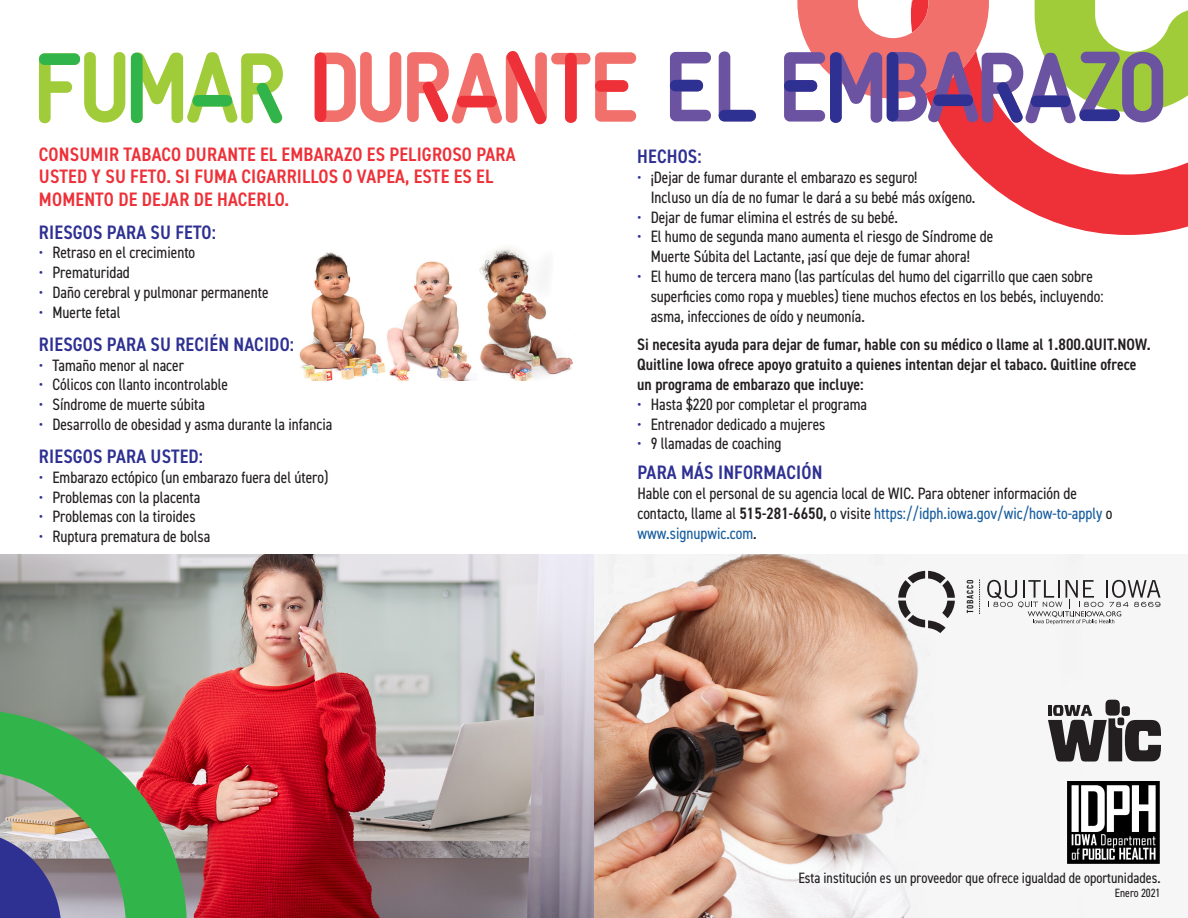
<style>
.page{position:relative;width:1188px;height:918px;background:#fff}
.page>*{position:absolute;margin:0;border:0;box-sizing:border-box;transform-origin:0 0}
.Subheads{font:600 condensed 19.5px/22.5px "DIN2014";letter-spacing:.01em;color:#ee3038}
.Subheads-2{font:600 condensed 19.5px "DIN2014";letter-spacing:.01em;color:#2e3092}
.Headlines{font:600 condensed 19.5px "DIN2014";letter-spacing:.01em;color:#2e3092}
.Headlines-2{font:condensed 16.5px/19.8px "DIN2014";color:#231f20}
.t1{font:600 condensed 16.5px/19.8px "DIN2014";color:#231f20}
.t2{font:condensed 15px "DIN2014";color:#231f20}
.t3{font:condensed 12px "DIN2014";color:#231f20}
.s1{color:#2e3092}
.s2{font-weight:600}
.s3{color:#175d9e}
</style>
<div class="page">
<img style="left:0;top:554px;width:1160px;height:364px">
<svg style="left:898px;top:571px;width:57px;height:62px"></svg>
<svg style="left:967px;top:580px;width:6px;height:33px"></svg>
<svg style="left:979px;top:580px;width:1px;height:34px"></svg>
<svg style="left:987px;top:580px;width:174px;height:44px"></svg>
<img style="left:299px;top:247px;width:274px;height:134px">
<svg style="left:0;top:697px;width:189px;height:221px;background:#759172"></svg>
<div style="left:1106px;top:700px;width:14px;height:16px;background:#231f20;border-radius:5px"></div>
<svg style="left:1048px;top:705px;width:113px;height:57px"></svg>
<img style="left:1068px;top:782px;width:91px;height:82px">
<svg style="left:939px;top:123px;width:249px;height:112px;fill:#ee3038"></svg>
<svg style="left:39px;top:52px;width:86px;height:71px"></svg>
<div style="left:39px;top:53px;width:41px;height:12px;background:#31b44a;border-radius:6px"></div>
<svg style="left:131px;top:52px;width:152px;height:71px"></svg>
<svg style="left:407px;top:51px;width:229px;height:74px"></svg>
<svg style="left:315px;top:52px;width:86px;height:70px"></svg>
<div style="left:315px;top:53px;width:11px;height:69px;background:#ee3038;border-radius:6px"></div>
<svg style="left:669px;top:0;width:519px;height:123px"></svg>
<div style="left:1031px;top:96px;width:39px;height:11px;background:#2e3092;border-radius:6px"></div>
<p class="Subheads" style="left:39px;top:142px;width:478px">CONSUMIR TABACO DURANTE EL EMBARAZO ES PELIGROSO PARA<br>USTED Y SU FETO. SI FUMA CIGARRILLOS O VAPEA, ESTE ES EL<br>MOMENTO DE DEJAR DE HACERLO.</p>
<p class="Subheads-2" style="left:39px;top:219px;width:179px">RIESGOS PARA SU FETO:</p>
<p class="Headlines-2" style="left:39px;top:242px;width:158px"><span class="s1">•</span> Retraso en el crecimiento</p>
<p class="Headlines-2" style="left:39px;top:262px;width:93px"><span class="s1">•</span> Prematuridad</p>
<p class="Headlines-2" style="left:39px;top:282px;width:231px"><span class="s1">•</span> Daño cerebral y pulmonar permanente</p>
<p class="Headlines-2" style="left:39px;top:301px;width:83px"><span class="s1">•</span> Muerte fetal</p>
<p class="Subheads-2" style="left:39px;top:331px;width:257px">RIESGOS PARA SU RECIÉN NACIDO:</p>
<p class="Headlines-2" style="left:39px;top:354px;width:147px"><span class="s1">•</span> Tamaño menor al nacer</p>
<p class="Headlines-2" style="left:39px;top:374px;width:191px"><span class="s1">•</span> Cólicos con llanto incontrolable</p>
<p class="Headlines-2" style="left:39px;top:394px;width:168px"><span class="s1">•</span> Síndrome de muerte súbita</p>
<p class="Headlines-2" style="left:39px;top:414px;width:295px"><span class="s1">•</span> Desarrollo de obesidad y asma durante la infancia</p>
<p class="Subheads-2" style="left:39px;top:443px;width:166px">RIESGOS PARA USTED:</p>
<p class="Headlines-2" style="left:39px;top:466px;width:291px"><span class="s1">•</span> Embarazo ectópico (un embarazo fuera del útero)</p>
<p class="Headlines-2" style="left:39px;top:486px;width:163px"><span class="s1">•</span> Problemas con la placenta</p>
<p class="Headlines-2" style="left:39px;top:506px;width:158px"><span class="s1">•</span> Problemas con la tiroides</p>
<p class="Headlines-2" style="left:39px;top:526px;width:173px"><span class="s1">•</span> Ruptura prematura de bolsa</p>
<p class="Subheads-2" style="left:637px;top:143px;width:66px">HECHOS:</p>
<p class="Headlines-2" style="left:637px;top:167px;width:282px"><span class="s1">•</span> ¡Dejar de fumar durante el embarazo es seguro!</p>
<p class="Headlines-2" style="left:651px;top:186px;width:326px">Incluso un día de no fumar le dará a su bebé más oxígeno.</p>
<p class="Headlines-2" style="left:637px;top:206px;width:262px"><span class="s1">•</span> Dejar de fumar elimina el estrés de su bebé.</p>
<p class="Headlines-2" style="left:651px;top:226px;width:344px;text-indent:-13px"><span class="s1">•</span> El humo de segunda mano aumenta el riesgo de Síndrome de<br>Muerte Súbita del Lactante, ¡así que deje de fumar ahora!</p>
<p class="Headlines-2" style="left:651px;top:266px;width:454px;text-indent:-13px"><span class="s1">•</span> El humo de tercera mano (las partículas del humo del cigarrillo que caen sobre superficies como ropa y muebles) tiene muchos efectos en los bebés, incluyendo: asma, infecciones de oído y neumonía.</p>
<p class="t1" style="left:637px;top:334px;width:515px">Si necesita ayuda para dejar de fumar, hable con su médico o llame al 1.800.QUIT.NOW.<br>Quitline Iowa ofrece apoyo gratuito a quienes intentan dejar el tabaco. Quitline ofrece un programa de embarazo que incluye:</p>
<p class="Headlines-2" style="left:637px;top:393px;width:231px"><span class="s1">•</span> Hasta $220 por completar el programa</p>
<p class="Headlines-2" style="left:637px;top:413px;width:190px"><span class="s1">•</span> Entrenador dedicado a mujeres</p>
<p class="Headlines-2" style="left:637px;top:433px;width:146px"><span class="s1">•</span> 9 llamadas de coaching</p>
<p class="Headlines" style="left:638px;top:459px;width:186px">PARA MÁS INFORMACIÓN</p>
<p class="Headlines-2" style="left:637px;top:483px;width:477px">Hable con el personal de su agencia local de WIC. Para obtener información de contacto, llame al <span class="s2">515-281-6650,</span> o visite <span class="s3">https://idph.iowa.gov/wic/how-to-apply</span> o <span class="s3">www.signupwic.com</span>.</p>
<p class="t2" style="left:798px;top:868px;width:364px">Esta institución es un proveedor que ofrece igualdad de oportunidades.</p>
<p class="t3" style="left:1115px;top:885px;width:47px">Enero 2021</p>
</div>
